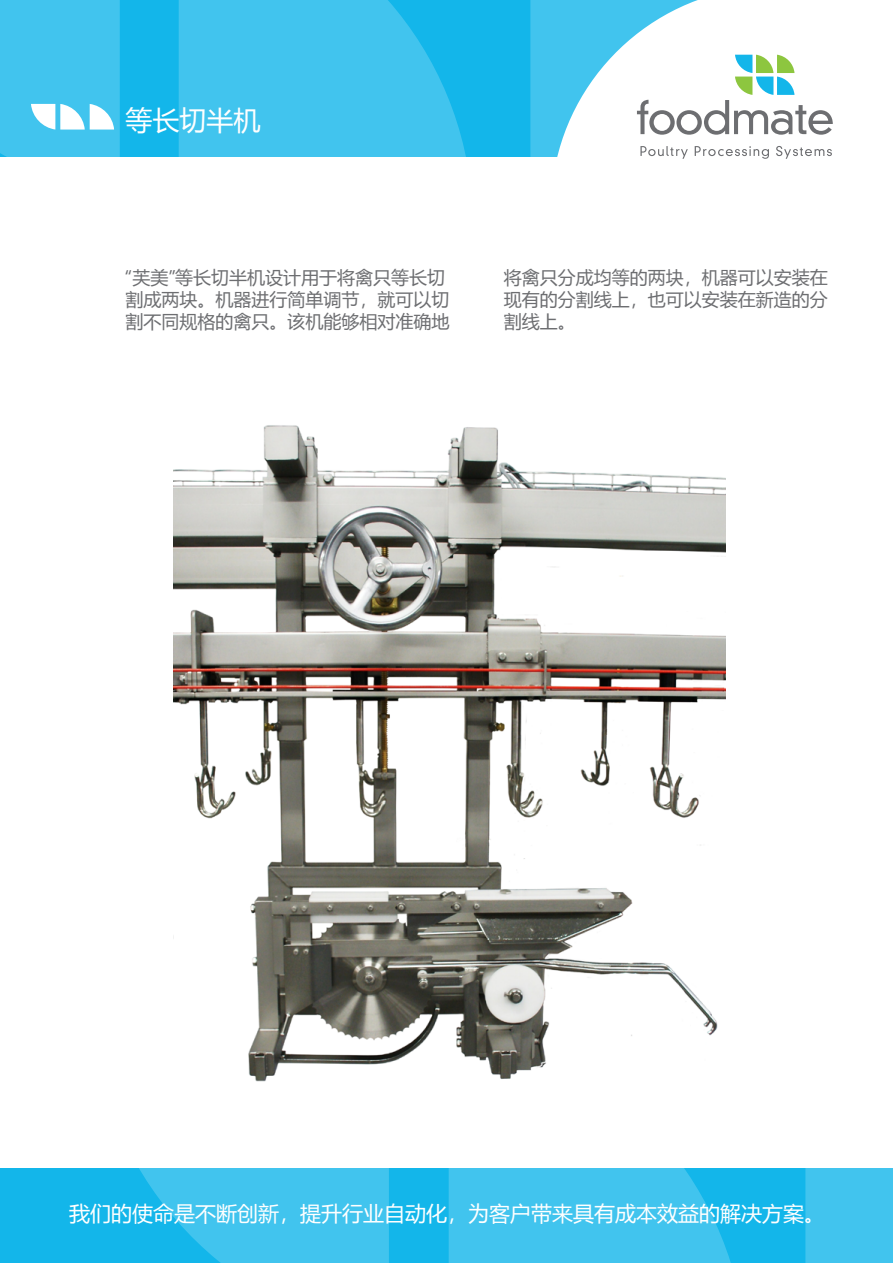
<style>
.page{position:relative;width:893px;height:1263px;background:#fff}
.page>*{position:absolute;margin:0;border:0;box-sizing:border-box;transform-origin:0 0}
.t1{font:27px "Microsoft Ya Hei UI";color:#fff}
.t2{font:21px "Microsoft Ya Hei";color:#fff}
.t3{font:18px/21.6px "Microsoft Ya Hei UI";color:#6d6e71}
</style>
<div class="page">
<div style="left:0;top:0;width:893px;height:157px;background:#13b6ea"></div>
<svg style="left:179px;top:0;width:287px;height:157px;background:#3cc2ed"></svg>
<div style="left:530px;top:0;width:22px;height:157px;background:#41c4ee"></div>
<svg style="left:552px;top:0;width:341px;height:157px;background:#d3f1fb"></svg>
<img style="left:173px;top:425px;width:552px;height:657px">
<div style="left:0;top:1168px;width:893px;height:95px;background:#13b6ea"></div>
<div style="left:449px;top:1168px;width:282px;height:95px;background:#41c4ee"></div>
<svg style="left:139px;top:1168px;width:250px;height:95px"></svg>
<div style="left:805px;top:1168px;width:88px;height:95px;background:#41c4ee"></div>
<svg style="left:0;top:0;width:120px;height:157px;background:#4ec8ef"></svg>
<svg style="left:637px;top:55px;width:196px;height:80px;background:#dbe5e1"></svg>
<svg style="left:640px;top:146px;width:48px;height:13px"></svg>
<svg style="left:695px;top:146px;width:74px;height:13px"></svg>
<svg style="left:776px;top:146px;width:56px;height:13px"></svg>
<h1 class="t1" style="left:126px;top:102px;width:137px">等长切半机</h1>
<p class="t3" style="left:126px;top:267px;width:326px">“芙美”等长切半机设计用于将禽只等长切割成两块。机器进行简单调节，就可以切割不同规格的禽只。该机能够相对准确地</p>
<p class="t3" style="left:504px;top:267px;width:325px;text-align:justify">将禽只分成均等的两块，机器可以安装在现有的分割线上，也可以安装在新造的分割线上。</p>
<p class="t2" style="left:69px;top:1199px;width:758px">我们的使命是不断创新，提升行业自动化，为客户带来具有成本效益的解决方案。</p>
</div>
